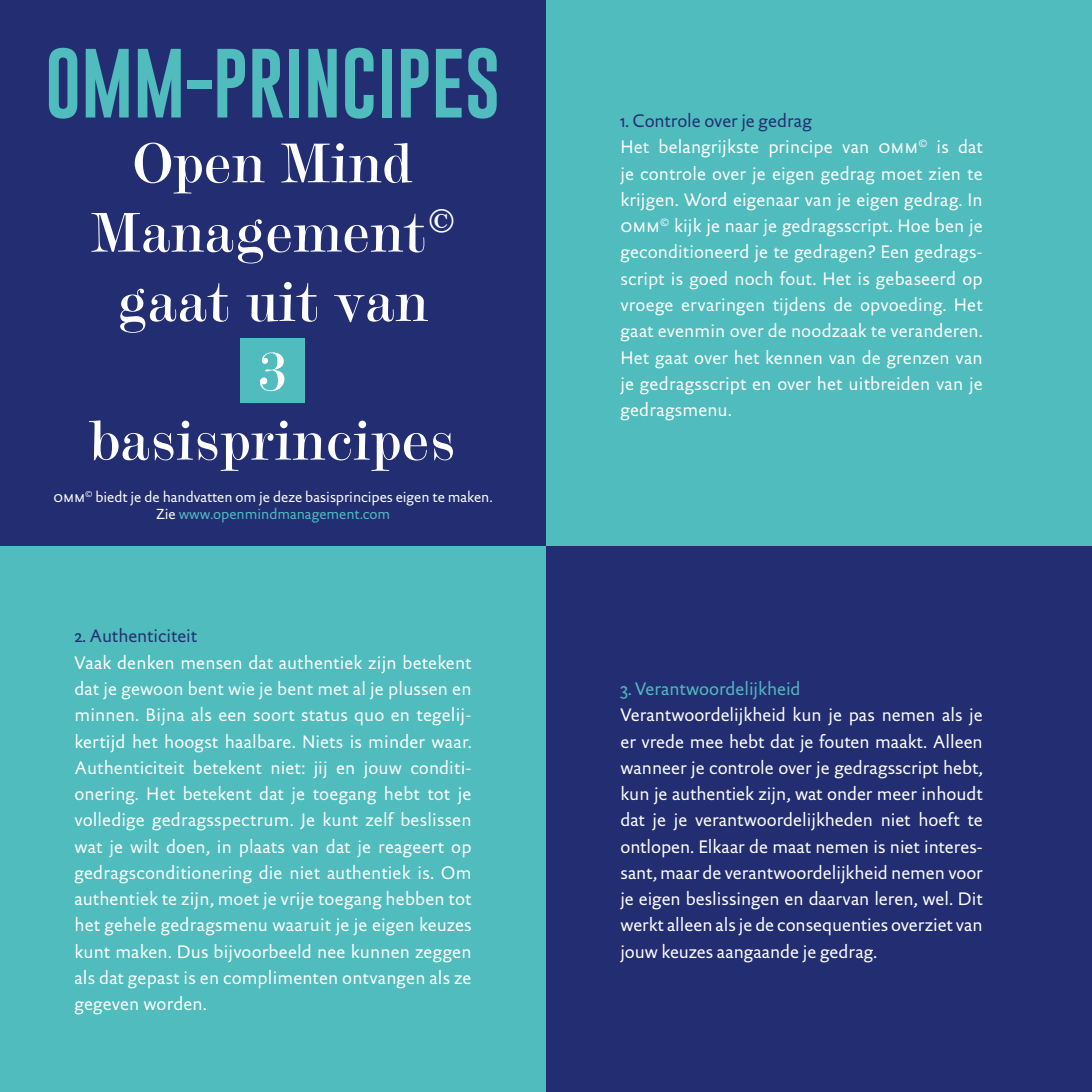
<style>
.page{position:relative;width:1092px;height:1092px;background:#fff}
.page>*{position:absolute;margin:0;border:0;box-sizing:border-box;transform-origin:0 0}
.t1{font:71.58px "Gobold";color:#50bcbd}
.t2{font:57.75px/69.3px "Modern 20 BT Roman B";color:#fff;text-align:center}
.t3{font:18.38px/26.2px "DTL Documenta Sans T";letter-spacing:.005em;color:#fff}
.t4{font:14.88px/17.8px "DTL Documenta Sans T";letter-spacing:-.005em;color:#fff;text-align:center}
.s1{font-family:"DTL Documenta Sans T Caps"}
.s2{color:#50bcbd}
.s3{font-family:"DTL Documenta Sans T Caps";color:#232e72}
.s4{color:#232e72}
.s5{font-family:"DTL Documenta Sans T Caps";color:#50bcbd}
</style>
<div class="page">
<div style="left:0;top:546px;width:546px;height:545px;background:#50bcbd"></div>
<div style="left:546px;top:0;width:545px;height:546px;background:#50bcbd"></div>
<div style="left:546px;top:546px;width:545px;height:545px;background:#232e72"></div>
<div style="left:0;top:0;width:546px;height:546px;background:#232e72"></div>
<div style="left:241px;top:338px;width:64px;height:65px;background:#50bcbd"></div>
<h1 class="t1" style="left:45px;top:37px;width:457px">OMM-PRINCIPES</h1>
<h2 class="t2" style="left:90px;top:127px;width:367px">Open Mind<br>Management<sup>© </sup>gaat uit van<br>3 basisprincipes</h2>
<p class="t4" style="left:53px;top:487px;width:440px"><span class="s1">omm</span><sup>©</sup> biedt je de handvatten om je deze basisprincipes eigen te maken.<br>Zie <span class="s2">www.openmindmanagement.com</span></p>
<p class="t3" style="left:74px;top:622px;width:398px"><span class="s3">2</span><span class="s4">. Authenticiteit<br></span>Vaak denken mensen dat authentiek zijn betekent dat je gewoon bent wie je bent met al je plussen en minnen. Bijna als een soort status quo en tegelij&shy;kertijd het hoogst haalbare. Niets is minder waar.<br>Authenticiteit betekent niet: jij en jouw conditi&shy;onering. Het betekent dat je toegang hebt tot je volledige gedragsspectrum. Je kunt zelf beslissen wat je wilt doen, in plaats van dat je reageert op gedragsconditionering die niet authentiek is. Om authentiek te zijn, moet je vrije toegang hebben tot het gehele gedragsmenu waaruit je je eigen keuzes kunt maken. Dus bijvoorbeeld nee kunnen zeggen als dat gepast is en complimenten ontvangen als ze gegeven worden.</p>
<p class="t3" style="left:620px;top:108px;width:364px"><span class="s3">1</span><span class="s4">. Controle over je gedrag<br></span>Het belangrijkste principe van <span class="s1">omm</span><sup>©</sup> is dat je controle over je eigen gedrag moet zien te krijgen. Word eigenaar van je eigen gedrag. In <span class="s1">omm</span><sup>©</sup> kijk je naar je gedragsscript. Hoe ben je geconditioneerd je te gedragen? Een gedrags&shy;script is goed noch fout. Het is gebaseerd op vroege ervaringen tijdens de opvoeding. Het gaat evenmin over de noodzaak te veranderen.<br>Het gaat over het kennen van de grenzen van je gedragsscript en over het uitbreiden van je gedragsmenu.</p>
<p class="t3" style="left:620px;top:675px;width:364px"><span class="s5">3</span><span class="s2">. Verantwoordelijkheid<br></span>Verantwoordelijkheid kun je pas nemen als je er vrede mee hebt dat je fouten maakt. Alleen wanneer je controle over je gedragsscript hebt, kun je authentiek zijn, wat onder meer inhoudt dat je je verantwoordelijkheden niet hoeft te ontlopen. Elkaar de maat nemen is niet interes&shy;sant, maar de verantwoordelijkheid nemen voor je eigen beslissingen en daarvan leren, wel. Dit werkt alleen als je de consequenties overziet van jouw keuzes aangaande je gedrag.</p>
</div>
